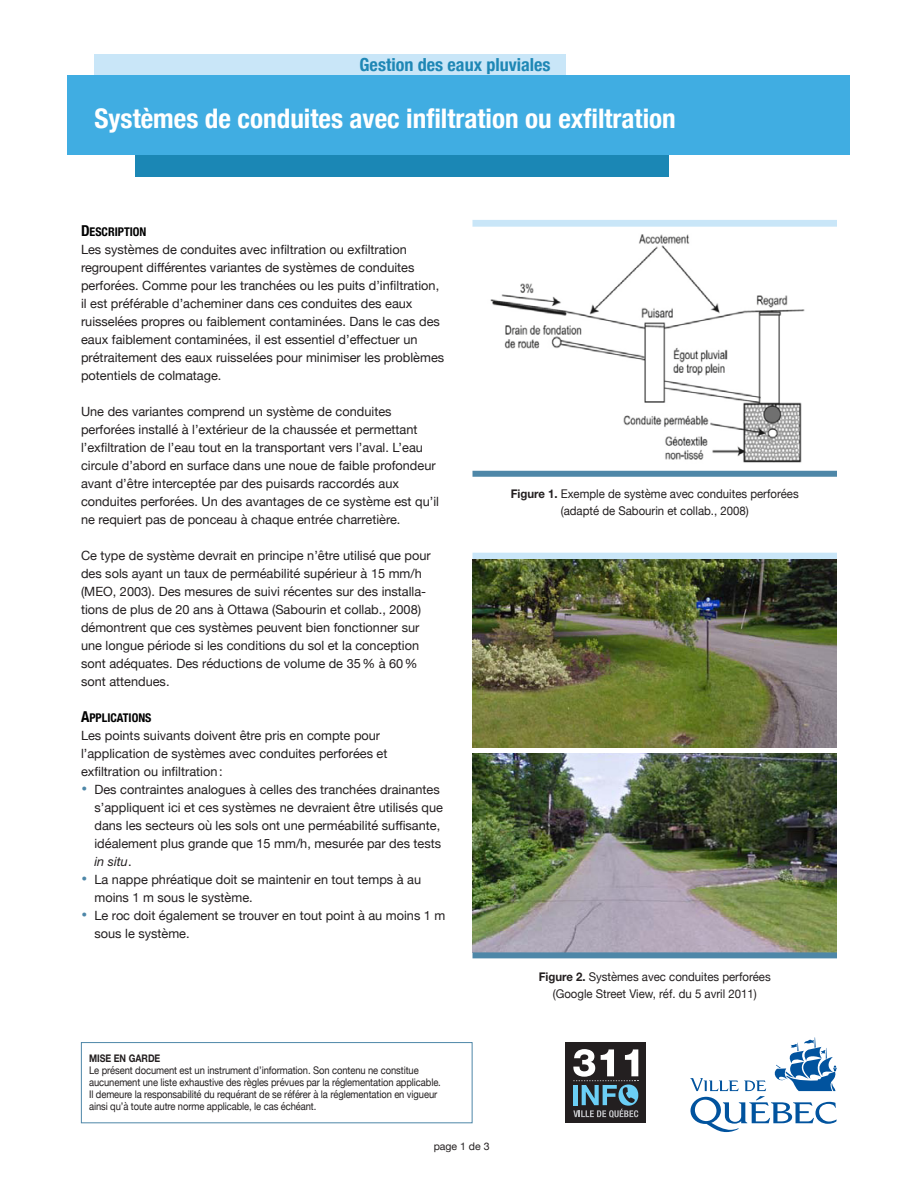
<style>
.page{position:relative;width:918px;height:1188px;background:#fff}
.page>*{position:absolute;margin:0;border:0;box-sizing:border-box;transform-origin:0 0}
._0_Titre_Bandeau{font:700 condensed 27px "Helvetica Neue";color:#fff}
._0_Titre_Bandeau-2{font:700 condensed 18px "Helvetica Neue";color:#1e87b5}
._2_Texte_courant{font:12.75px/18px "Helvetica Neue";color:#231f20}
._3_Texte_Bullet{font:12.75px/18px "Helvetica Neue";color:#231f20}
._5_Figure{font:12px/16.5px "Helvetica Neue";color:#231f20;text-align:center;scale:.95 1}
._1_Titre{font:12px "Helvetica Neue Condensed Bold SC800";color:#000}
._4_Suite_Bas_de_page{font:10.5px/12px "Helvetica Neue";letter-spacing:-.01em;color:#231f20;scale:.89 1}
.t1{font:700 10.5px "Helvetica Neue";color:#231f20;scale:.85 1}
._4_Suite_Bas_de_page-2{font:10.5px "Helvetica Neue";letter-spacing:-.01em;color:#231f20}
.s1{font-size:15px}
.s2{font-size:18px;color:#4e87a8}
.s3{font-style:italic}
.s4{font-weight:700}
</style>
<div class="page">
<div style="left:135px;top:154px;width:533px;height:23px;background:#1b87b5"></div>
<div style="left:94px;top:54px;width:472px;height:21px;background:#c9e6f8"></div>
<div style="left:68px;top:75px;width:782px;height:79px;background:#40ade2"></div>
<div style="left:81px;top:1042px;width:391px;height:81px;border:1px solid #4e87a8"></div>
<svg style="left:690px;top:1037px;width:147px;height:95px"></svg>
<div style="left:566px;top:1042px;width:80px;height:81px;background:#231f20"></div>
<svg style="left:573px;top:1049px;width:65px;height:69px"></svg>
<img style="left:484px;top:234px;width:342px;height:237px">
<div style="left:472px;top:220px;width:365px;height:7px;background:#c9e6f8"></div>
<div style="left:472px;top:553px;width:365px;height:6px;background:#c9e6f8"></div>
<div style="left:472px;top:471px;width:365px;height:6px;background:#4e87a8"></div>
<img style="left:472px;top:559px;width:365px;height:189px">
<img style="left:472px;top:753px;width:365px;height:199px">
<div style="left:472px;top:952px;width:365px;height:6px;background:#4e87a8"></div>
<p class="_0_Titre_Bandeau-2" style="left:360px;top:50px;width:193px">Gestion des eaux pluviales</p>
<p class="_0_Titre_Bandeau" style="left:95px;top:96px;width:583px">Systèmes de conduites avec infiltration ou exfiltration</p>
<p class="_1_Titre" style="left:81px;top:222px;width:67px"><span class="s1">D</span>ESCRIPTION</p>
<p class="_2_Texte_courant" style="left:81px;top:241px;width:365px">Les systèmes de conduites avec infiltration ou exfiltration regroupent différentes variantes de systèmes de conduites perforées. Comme pour les tranchées ou les puits d’infiltration, il est préférable d’acheminer dans ces conduites des eaux ruisselées propres ou faiblement contaminées. Dans le cas des eaux faiblement contaminées, il est essentiel d’effectuer un prétraitement des eaux ruisselées pour minimiser les problèmes potentiels de colmatage.</p>
<p class="_2_Texte_courant" style="left:81px;top:403px;width:360px">Une des variantes comprend un système de conduites perforées installé à l’extérieur de la chaussée et permettant l’exfiltration de l’eau tout en la transportant vers l’aval. L’eau circule d’abord en surface dans une noue de faible profondeur avant d’être interceptée par des puisards raccordés aux conduites perforées. Un des avantages de ce système est qu’il ne requiert pas de ponceau à chaque entrée charretière.</p>
<p class="_2_Texte_courant" style="left:81px;top:547px;width:351px">Ce type de système devrait en principe n’être utilisé que pour des sols ayant un taux de perméabilité supérieur à 15 mm/h (MEO, 2003). Des mesures de suivi récentes sur des installa&shy;tions de plus de 20 ans à Ottawa (Sabourin et collab., 2008) démontrent que ces systèmes peuvent bien fonctionner sur</p>
<p class="_2_Texte_courant" style="left:81px;top:637px;width:340px;text-align:justify">une longue période si les conditions du sol et la conception sont adéquates. Des réductions de volume de 35% à 60% sont attendues.</p>
<p class="_1_Titre" style="left:81px;top:708px;width:72px"><span class="s1">A</span>PPLICATIONS</p>
<p class="_2_Texte_courant" style="left:81px;top:727px;width:308px">Les points suivants doivent être pris en compte pour l’application de systèmes avec conduites perforées et exfiltration ou infiltration:</p>
<p class="_3_Texte_Bullet" style="left:94px;top:781px;width:350px;text-indent:-14px"><span class="s2">•</span> Des contraintes analogues à celles des tranchées drainantes s’appliquent ici et ces systèmes ne devraient être utilisés que dans les secteurs où les sols ont une perméabilité suffisante, idéalement plus grande que 15 mm/h, mesurée par des tests <span class="s3">in situ</span>.</p>
<p class="_3_Texte_Bullet" style="left:94px;top:871px;width:328px;text-indent:-14px"><span class="s2">•</span> La nappe phréatique doit se maintenir en tout temps à au moins 1 m sous le système.</p>
<p class="_3_Texte_Bullet" style="left:94px;top:907px;width:352px;text-indent:-14px"><span class="s2">•</span> Le roc doit également se trouver en tout point à au moins 1 m sous le système.</p>
<p class="t1" style="left:89px;top:1052px;width:85px">MISE EN GARDE</p>
<p class="_4_Suite_Bas_de_page" style="left:89px;top:1065px;width:397px">Le présent document est un instrument d’information. Son contenu ne constitue aucunement une liste exhaustive des règles prévues par la réglementation applicable.<br>Il demeure la responsabilité du requérant de se référer à la réglementation en vigueur ainsi qu’à toute autre norme applicable, le cas échéant.</p>
<p class="_4_Suite_Bas_de_page-2" style="left:434px;top:1139px;width:57px">page 1 de 3</p>
<p class="_5_Figure" style="left:511px;top:487px;width:305px"><span class="s4">Figure 1.</span> Exemple de système avec conduites perforées (adapté de Sabourin et collab., 2008)</p>
<p class="_5_Figure" style="left:539px;top:970px;width:246px"><span class="s4">Figure 2.</span> Systèmes avec conduites perforées (Google Street View, réf. du 5 avril 2011)</p>
</div>
